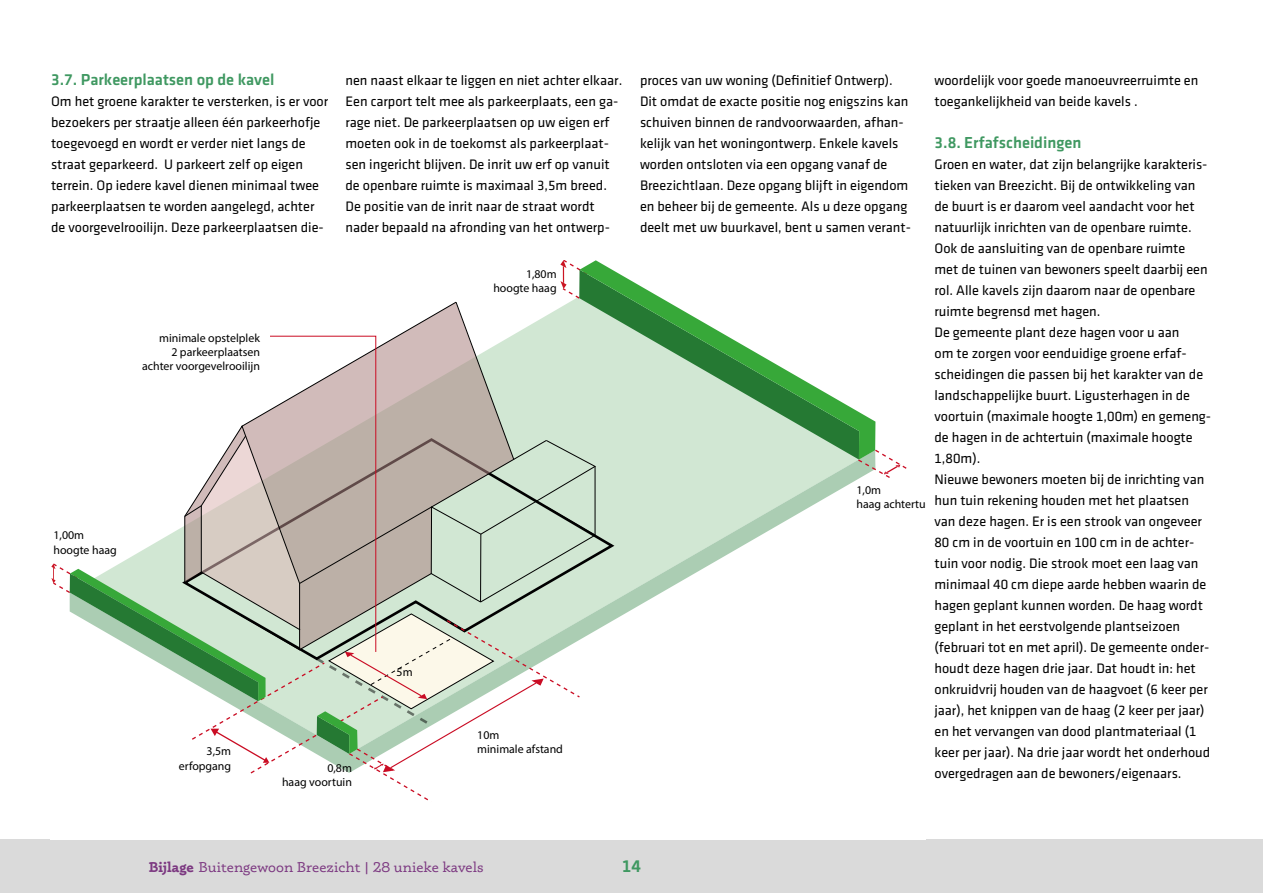
<style>
.page{position:relative;width:1263px;height:893px;background:#fff}
.page>*{position:absolute;margin:0;border:0;box-sizing:border-box;transform-origin:0 0}
.t1{font:18px "Klavika Medium TF";color:#3f9861}
.tussenkopje{font:16.5px "Klavika Medium TF";color:#3f9861}
.tussenkopje-2{font:14.25px/21px "Klavika Regular TF";color:#000}
.t2{font:14.25px "Phoreus Cherokee";color:#7c3881}
.t3{font:11.85px/14.2px "DIN";color:#000;text-align:right}
.s1{font-weight:700}
</style>
<div class="page">
<div style="left:0;top:840px;width:1263px;height:53px;background:#dadada"></div>
<svg style="left:617px;top:460px;width:240px;height:158px"></svg>
<svg style="left:596px;top:460px;width:21px;height:170px;background:#c8decb"></svg>
<svg style="left:857px;top:448px;width:50px;height:32px"></svg>
<svg style="left:596px;top:260px;width:279px;height:200px"></svg>
<svg style="left:51px;top:260px;width:545px;height:541px"></svg>
<p class="tussenkopje" style="left:51px;top:70px;width:225px">3.7. Parkeerplaatsen op de kavel</p>
<p class="tussenkopje-2" style="left:51px;top:91px;width:279px">Om het groene karakter te versterken, is er voor bezoekers per straatje alleen één parkeerhofje toegevoegd en wordt er verder niet langs de straat geparkeerd. U parkeert zelf op eigen terrein. Op iedere kavel dienen minimaal twee parkeerplaatsen te worden aangelegd, achter de voorgevelrooilijn. Deze parkeerplaatsen die-</p>
<p class="tussenkopje-2" style="left:345px;top:70px;width:278px">nen naast elkaar te liggen en niet achter elkaar.<br>Een carport telt mee als parkeerplaats, een ga&shy;rage niet. De parkeerplaatsen op uw eigen erf moeten ook in de toekomst als parkeerplaat&shy;sen ingericht blijven. De inrit uw erf op vanuit de openbare ruimte is maximaal 3,5m breed.<br>De positie van de inrit naar de straat wordt nader bepaald na afronding van het ontwerp-</p>
<p class="tussenkopje-2" style="left:640px;top:70px;width:273px">proces van uw woning (Definitief Ontwerp).<br>Dit omdat de exacte positie nog enigszins kan schuiven binnen de randvoorwaarden, afhan&shy;kelijk van het woningontwerp. Enkele kavels worden ontsloten via een opgang vanaf de Breezichtlaan. Deze opgang blijft in eigendom en beheer bij de gemeente. Als u deze opgang deelt met uw buurkavel, bent u samen verant-</p>
<p class="tussenkopje-2" style="left:934px;top:70px;width:265px">woordelijk voor goede manoeuvreerruimte en toegankelijkheid van beide kavels .</p>
<p class="tussenkopje" style="left:934px;top:133px;width:148px">3.8. Erfafscheidingen</p>
<p class="tussenkopje-2" style="left:934px;top:154px;width:275px">Groen en water, dat zijn belangrijke karakteris&shy;tieken van Breezicht. Bij de ontwikkeling van de buurt is er daarom veel aandacht voor het natuurlijk inrichten van de openbare ruimte.<br>Ook de aansluiting van de openbare ruimte met de tuinen van bewoners speelt daarbij een rol. Alle kavels zijn daarom naar de openbare ruimte begrensd met hagen.</p>
<p class="tussenkopje-2" style="left:934px;top:322px;width:278px">De gemeente plant deze hagen voor u aan<br>om te zorgen voor eenduidige groene erfaf&shy;scheidingen die passen bij het karakter van de landschappelijke buurt. Ligusterhagen in de voortuin (maximale hoogte 1,00m) en gemeng&shy;de hagen in de achtertuin (maximale hoogte 1,80m).</p>
<p class="tussenkopje-2" style="left:934px;top:469px;width:277px">Nieuwe bewoners moeten bij de inrichting van hun tuin rekening houden met het plaatsen van deze hagen. Er is een strook van ongeveer 80 cm in de voortuin en 100 cm in de achter&shy;tuin voor nodig. Die strook moet een laag van minimaal 40 cm diepe aarde hebben waarin de hagen geplant kunnen worden. De haag wordt geplant in het eerstvolgende plantseizoen (februari tot en met april). De gemeente onder&shy;houdt deze hagen drie jaar. Dat houdt in: het onkruidvrij houden van de haagvoet (6 keer per jaar), het knippen van de haag (2 keer per jaar) en het vervangen van dood plantmateriaal (1 keer per jaar). Na drie jaar wordt het onderhoud overgedragen aan de bewoners/eigenaars.</p>
<p class="t3" style="left:493px;top:267px;width:65px">1,80m hoogte haag</p>
<p class="t3" style="left:142px;top:330px;width:119px">minimale opstelplek<br>2 parkeerplaatsen achter voorgevelrooilijn</p>
<p class="t3" style="left:856px;top:482px;width:80px;text-align:left">1,0m<br>haag achtertuin</p>
<p class="t3" style="left:54px;top:528px;width:65px;text-align:left">1,00m hoogte haag</p>
<p class="t3" style="left:397px;top:664px;width:18px">5m</p>
<p class="t3" style="left:477px;top:728px;width:87px;text-align:left">10m<br>minimale afstand</p>
<p class="t3" style="left:179px;top:744px;width:54px">3,5m erfopgang</p>
<p class="t3" style="left:282px;top:761px;width:71px">0,8m<br>haag voortuin</p>
<p class="t2" style="left:149px;top:859px;width:336px"><span class="s1">Bijlage</span> Buitengewoon Breezicht | 28 unieke kavels</p>
<p class="t1" style="left:622px;top:856px;width:20px">14</p>
</div>
